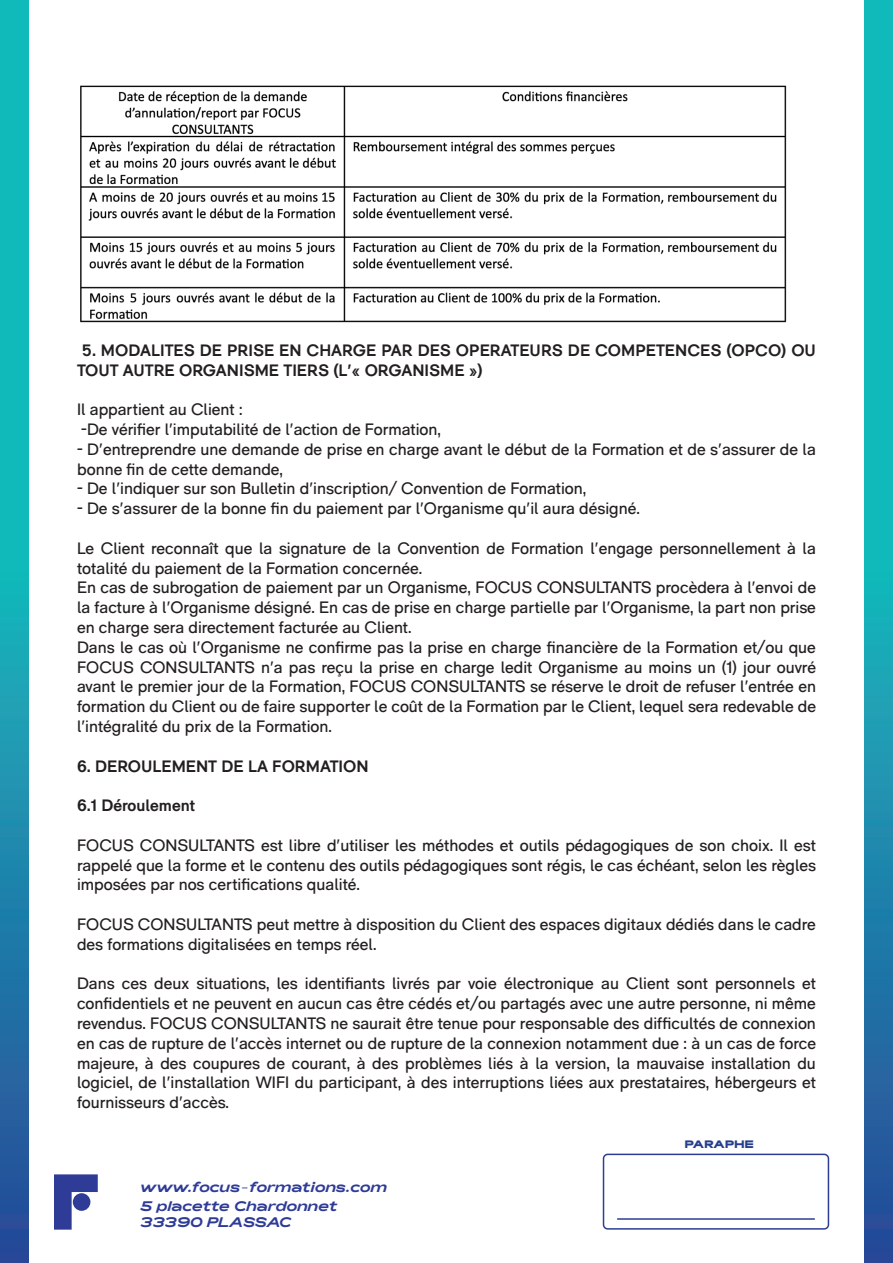
<style>
.page{position:relative;width:893px;height:1263px;background:#fff}
.page>*{position:absolute;margin:0;border:0;box-sizing:border-box;transform-origin:0 0}
.t1{font:16.5px/19.8px "RM Pro";color:#231f20}
.t2{font:700 16.5px/19.8px "RM Pro";color:#231f20}
.t3{font:italic 500 13.5px/19px "Rois";color:#2e3b97}
.t4{font:700 10.5px "Rois";letter-spacing:.01em;color:#253f8e}
</style>
<div class="page">
<svg style="left:54px;top:1174px;width:44px;height:55px"></svg>
<svg style="left:0;top:0;width:29px;height:1263px;background:#1899b1"></svg>
<svg style="left:865px;top:0;width:28px;height:1263px;background:#1899b1"></svg>
<div style="left:603px;top:1153px;width:226px;height:76px;border:2px solid #2d3e94;border-radius:4px"></div>
<hr style="left:617px;top:1218px;width:198px;height:2px;background:#2d3e94">
<img style="left:80px;top:85px;width:707px;height:238px">
<p class="t2" style="left:77px;top:340px;width:740px">5. MODALITES DE PRISE EN CHARGE PAR DES OPERATEURS DE COMPETENCES (OPCO) OU<br>TOUT AUTRE ORGANISME TIERS (L’« ORGANISME »)</p>
<p class="t1" style="left:77px;top:400px;width:365px">Il appartient au Client :<br>-De vérifier l’imputabilité de l’action de Formation,</p>
<p class="t1" style="left:77px;top:439px;width:740px">- D’entreprendre une demande de prise en charge avant le début de la Formation et de s’assurer de la bonne fin de cette demande,</p>
<p class="t1" style="left:77px;top:479px;width:511px">- De l’indiquer sur son Bulletin d’inscription/ Convention de Formation,</p>
<p class="t1" style="left:77px;top:499px;width:564px">- De s’assurer de la bonne fin du paiement par l’Organisme qu’il aura désigné.</p>
<p class="t1" style="left:77px;top:538px;width:740px">Le Client reconnaît que la signature de la Convention de Formation l’engage personnellement à la totalité du paiement de la Formation concernée.<br>En cas de subrogation de paiement par un Organisme, FOCUS CONSULTANTS procèdera à l’envoi de la facture à l’Organisme désigné. En cas de prise en charge partielle par l’Organisme, la part non prise en charge sera directement facturée au Client.<br>Dans le cas où l’Organisme ne confirme pas la prise en charge financière de la Formation et/ou que FOCUS CONSULTANTS n’a pas reçu la prise en charge ledit Organisme au moins un (1) jour ouvré avant le premier jour de la Formation, FOCUS CONSULTANTS se réserve le droit de refuser l’entrée en formation du Client ou de faire supporter le coût de la Formation par le Client, lequel sera redevable de l’intégralité du prix de la Formation.</p>
<p class="t2" style="left:77px;top:756px;width:293px">6. DEROULEMENT DE LA FORMATION</p>
<p class="t2" style="left:77px;top:796px;width:120px">6.1 Déroulement</p>
<p class="t1" style="left:77px;top:835px;width:741px;text-align:justify">FOCUS CONSULTANTS est libre d’utiliser les méthodes et outils pédagogiques de son choix. Il est rappelé que la forme et le contenu des outils pédagogiques sont régis, le cas échéant, selon les règles imposées par nos certifications qualité.</p>
<p class="t1" style="left:77px;top:915px;width:740px">FOCUS CONSULTANTS peut mettre à disposition du Client des espaces digitaux dédiés dans le cadre des formations digitalisées en temps réel.</p>
<p class="t1" style="left:77px;top:974px;width:740px;text-align:justify">Dans ces deux situations, les identifiants livrés par voie électronique au Client sont personnels et confidentiels et ne peuvent en aucun cas être cédés et/ou partagés avec une autre personne, ni même revendus. FOCUS CONSULTANTS ne saurait être tenue pour responsable des difficultés de connexion en cas de rupture de l’accès internet ou de rupture de la connexion notamment due : à un cas de force majeure, à des coupures de courant, à des problèmes liés à la version, la mauvaise installation du logiciel, de l’installation WIFI du participant, à des interruptions liées aux prestataires, hébergeurs et fournisseurs d’accès.</p>
<p class="t3" style="left:140px;top:1178px;width:248px">www.focus-formations.com<br>5 placette Chardonnet</p>
<p class="t3" style="left:140px;top:1213px;width:153px">33390 PLASSAC</p>
<p class="t4" style="left:685px;top:1138px;width:70px">PARAPHE</p>
</div>
